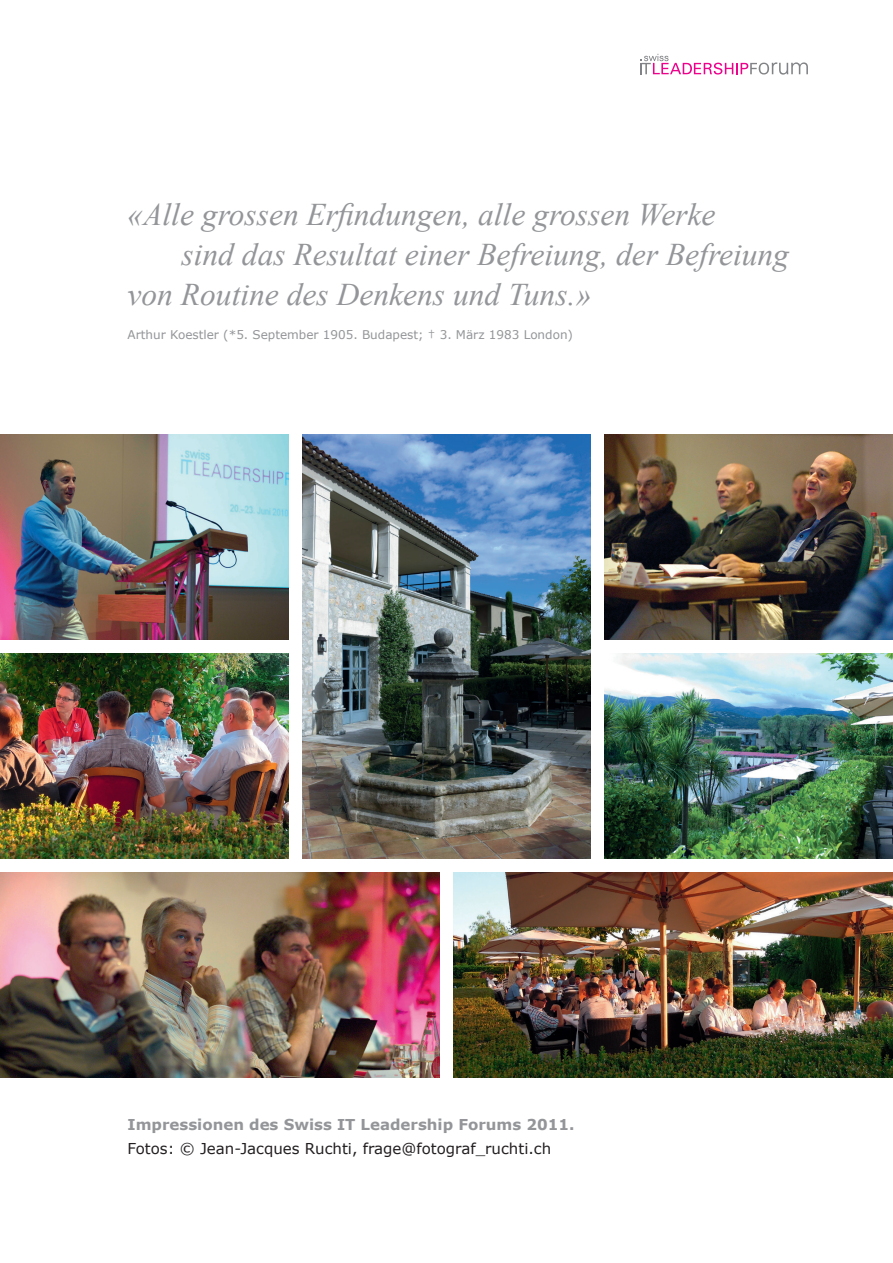
<style>
.page{position:relative;width:893px;height:1263px;background:#fff}
.page>*{position:absolute;margin:0;border:0;box-sizing:border-box;transform-origin:0 0}
.t1{font:italic 31.5px "Times New Roman";color:#939598}
.t2{font:15px "Verdana";color:#231f20}
.t3{font:700 15px "Verdana";color:#939598}
.t4{font:12px "Verdana";color:#939598}
</style>
<div class="page">
<svg style="left:640px;top:54px;width:168px;height:21px"></svg>
<img style="left:605px;top:654px;width:288px;height:205px">
<img style="left:303px;top:435px;width:288px;height:424px">
<img style="left:0;top:435px;width:289px;height:205px">
<img style="left:604px;top:435px;width:289px;height:205px">
<img style="left:0;top:654px;width:288px;height:205px">
<img style="left:0;top:873px;width:439px;height:205px">
<img style="left:453px;top:873px;width:440px;height:205px">
<p class="t1" style="left:128px;top:193px;width:589px">«Alle grossen Erfindungen, alle grossen Werke</p>
<p class="t1" style="left:182px;top:233px;width:609px">sind das Resultat einer Befreiung, der Befreiung</p>
<p class="t1" style="left:128px;top:273px;width:465px">von Routine des Denkens und Tuns.»</p>
<p class="t4" style="left:128px;top:326px;width:447px">Arthur Koestler (*5. September 1905. Budapest; † 3. März 1983 London)</p>
<p class="t3" style="left:128px;top:1114px;width:448px">Impressionen des Swiss IT Leadership Forums 2011.</p>
<p class="t2" style="left:128px;top:1138px;width:425px">Fotos: © Jean-Jacques Ruchti, frage@fotograf_ruchti.ch</p>
</div>
